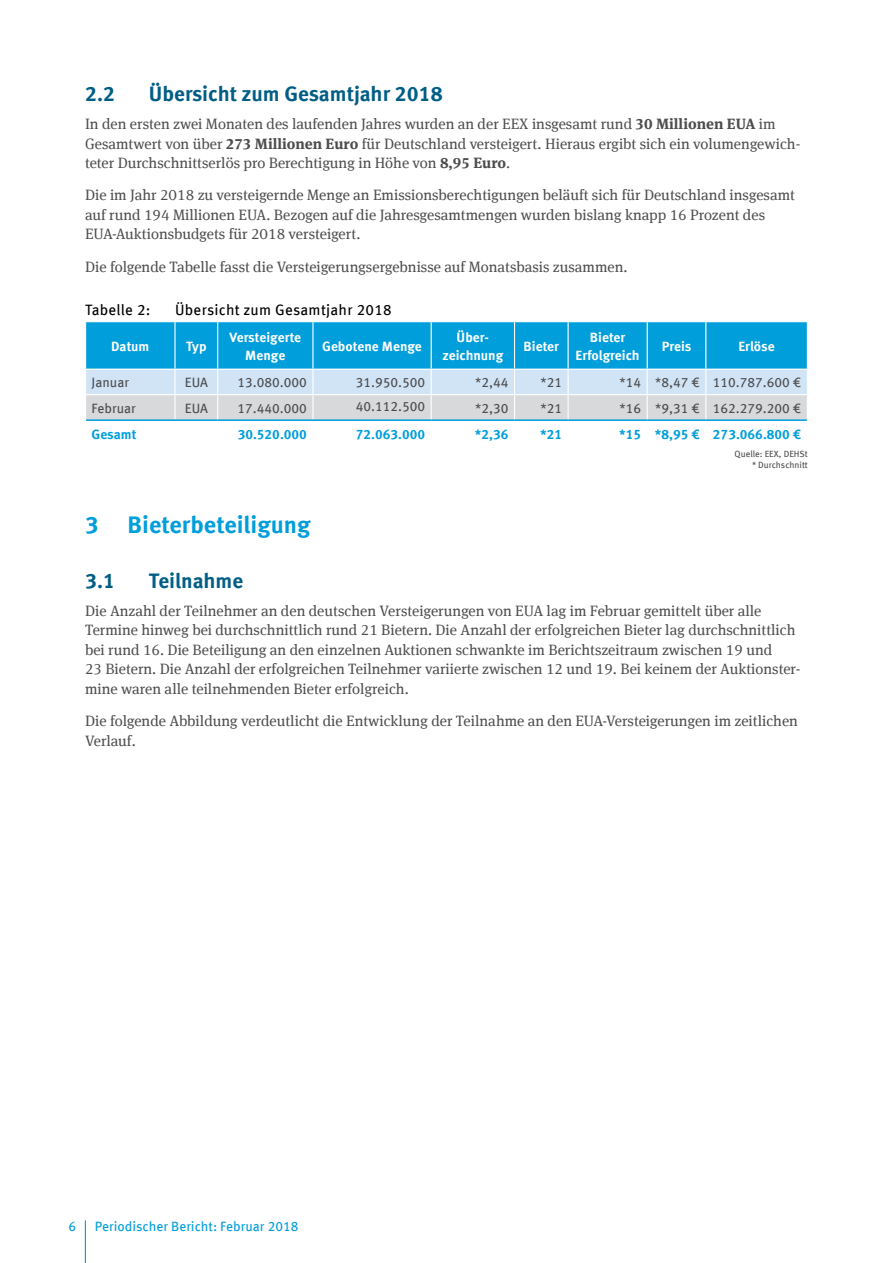
<style>
.page{position:relative;width:893px;height:1263px;background:#fff}
.page>*{position:absolute;margin:0;border:0;box-sizing:border-box;transform-origin:0 0}
.t1{font:700 24px "Meta Offc";color:#009edb}
.t2{font:700 21px "Meta Offc";color:#005e85}
.Fließtext{font:15px/19.5px "Meta Serif Offc";color:#4d4d4f}
.t3{font:15px "Meta Offc";letter-spacing:.02em;color:#000}
.Tabelle{font:13.5px "Meta Offc";color:#4d4d4f}
.Tabellenkopf{font:700 13.5px/18px "Meta Offc";color:#fff;text-align:center}
.Tabelle-2{font:700 13.5px "Meta Offc";color:#009edb}
.t4{font:13.5px "Meta Offc";color:#009edb}
.Tabellenzusatz{font:9px/10.8px "Meta Offc";color:#4d4d4f;text-align:right}
.s1{font-weight:700}
</style>
<div class="page">
<hr style="left:85px;top:1220px;width:1px;height:43px;background:#009edb">
<svg style="left:85px;top:322px;width:723px;height:97px;background:#72c1e2"></svg>
<hr style="left:86px;top:419px;width:89px;height:2px;background:#009edb">
<hr style="left:175px;top:419px;width:43px;height:2px;background:#009edb">
<hr style="left:218px;top:419px;width:95px;height:2px;background:#009edb">
<hr style="left:313px;top:419px;width:118px;height:2px;background:#009edb">
<hr style="left:431px;top:419px;width:83px;height:2px;background:#009edb">
<hr style="left:514px;top:419px;width:54px;height:2px;background:#009edb">
<hr style="left:568px;top:419px;width:79px;height:2px;background:#009edb">
<hr style="left:647px;top:419px;width:59px;height:2px;background:#009edb">
<hr style="left:706px;top:419px;width:101px;height:2px;background:#009edb">
<p class="t2" style="left:85px;top:81px;width:31px">2.2</p>
<p class="t2" style="left:149px;top:81px;width:295px">Übersicht zum Gesamtjahr 2018</p>
<p class="Fließtext" style="left:85px;top:114px;width:717px">In den ersten zwei Monaten des laufenden Jahres wurden an der EEX insgesamt rund <span class="s1">30 Millionen EUA</span> im<br>Gesamtwert von über <span class="s1">273 Millionen Euro</span> für Deutschland versteigert. Hieraus ergibt sich ein volumengewich&shy;teter Durchschnittserlös pro Berechtigung in Höhe von <span class="s1">8,95 Euro</span>.</p>
<p class="Fließtext" style="left:85px;top:186px;width:711px">Die im Jahr 2018 zu versteigernde Menge an Emissionsberechtigungen beläuft sich für Deutschland insgesamt auf rund 194 Millionen EUA. Bezogen auf die Jahresgesamtmengen wurden bislang knapp 16 Prozent des<br>EUA-Auktionsbudgets für 2018 versteigert.</p>
<p class="Fließtext" style="left:85px;top:257px;width:544px">Die folgende Tabelle fasst die Versteigerungsergebnisse auf Monatsbasis zusammen.</p>
<p class="t3" style="left:85px;top:301px;width:67px">Tabelle 2:</p>
<p class="t3" style="left:175px;top:301px;width:218px">Übersicht zum Gesamtjahr 2018</p>
<p class="Tabellenkopf" style="left:111px;top:337px;width:40px">Datum</p>
<p class="Tabellenkopf" style="left:186px;top:337px;width:22px">Typ</p>
<p class="Tabellenkopf" style="left:322px;top:337px;width:101px">Gebotene Menge</p>
<p class="Tabellenkopf" style="left:442px;top:328px;width:62px">Über&shy;zeichnung</p>
<p class="Tabellenkopf" style="left:524px;top:337px;width:37px">Bieter</p>
<p class="Tabellenkopf" style="left:576px;top:328px;width:66px">Bieter<br>Erfolgreich</p>
<p class="Tabellenkopf" style="left:662px;top:337px;width:31px">Preis</p>
<p class="Tabellenkopf" style="left:738px;top:337px;width:38px">Erlöse</p>
<p class="Tabellenkopf" style="left:229px;top:328px;width:73px">Versteigerte</p>
<p class="Tabellenkopf" style="left:245px;top:346px;width:42px">Menge</p>
<p class="Tabelle" style="left:92px;top:374px;width:39px">Januar</p>
<p class="Tabelle" style="left:185px;top:374px;width:25px">EUA</p>
<p class="Tabelle" style="left:238px;top:374px;width:71px">13.080.000</p>
<p class="Tabelle" style="left:356px;top:374px;width:71px">31.950.500</p>
<p class="Tabelle" style="left:475px;top:374px;width:35px">*2,44</p>
<p class="Tabelle" style="left:540px;top:374px;width:23px">*21</p>
<p class="Tabelle" style="left:620px;top:374px;width:23px">*14</p>
<p class="Tabelle" style="left:655px;top:374px;width:46px">*8,47 €</p>
<p class="Tabelle" style="left:713px;top:374px;width:90px">110.787.600 €</p>
<p class="Tabelle" style="left:92px;top:400px;width:46px">Februar</p>
<p class="Tabelle" style="left:185px;top:400px;width:25px">EUA</p>
<p class="Tabelle" style="left:238px;top:400px;width:71px">17.440.000</p>
<p class="Tabelle" style="left:356px;top:398px;width:71px">40.112.500</p>
<p class="Tabelle" style="left:475px;top:400px;width:35px">*2,30</p>
<p class="Tabelle" style="left:540px;top:400px;width:23px">*21</p>
<p class="Tabelle" style="left:620px;top:400px;width:23px">*16</p>
<p class="Tabelle" style="left:655px;top:400px;width:46px">*9,31 €</p>
<p class="Tabelle" style="left:713px;top:400px;width:90px">162.279.200 €</p>
<p class="Tabelle-2" style="left:92px;top:426px;width:46px">Gesamt</p>
<p class="Tabelle-2" style="left:238px;top:426px;width:71px">30.520.000</p>
<p class="Tabelle-2" style="left:356px;top:426px;width:71px">72.063.000</p>
<p class="Tabelle-2" style="left:475px;top:426px;width:35px">*2,36</p>
<p class="Tabelle-2" style="left:540px;top:426px;width:23px">*21</p>
<p class="Tabelle-2" style="left:619px;top:426px;width:23px">*15</p>
<p class="Tabelle-2" style="left:655px;top:426px;width:47px">*8,95 €</p>
<p class="Tabelle-2" style="left:713px;top:426px;width:90px">273.066.800 €</p>
<p class="Tabellenzusatz" style="left:735px;top:448px;width:75px">Quelle: EEX, DEHSt * Durchschnitt</p>
<p class="t1" style="left:85px;top:510px;width:227px">3 Bieterbeteiligung</p>
<p class="t2" style="left:85px;top:568px;width:31px">3.1</p>
<p class="t2" style="left:149px;top:568px;width:96px">Teilnahme</p>
<p class="Fließtext" style="left:85px;top:601px;width:717px">Die Anzahl der Teilnehmer an den deutschen Versteigerungen von EUA lag im Februar gemittelt über alle Termine hinweg bei durchschnittlich rund 21 Bietern. Die Anzahl der erfolgreichen Bieter lag durchschnittlich bei rund 16. Die Beteiligung an den einzelnen Auktionen schwankte im Berichtszeitraum zwischen 19 und<br>23 Bietern. Die Anzahl der erfolgreichen Teilnehmer variierte zwischen 12 und 19. Bei keinem der Auktionster&shy;mine waren alle teilnehmenden Bieter erfolgreich.</p>
<p class="Fließtext" style="left:85px;top:711px;width:714px">Die folgende Abbildung verdeutlicht die Entwicklung der Teilnahme an den EUA-Versteigerungen im zeitlichen<br>Verlauf.</p>
<p class="t4" style="left:68px;top:1218px;width:9px">6</p>
<p class="t4" style="left:95px;top:1218px;width:205px">Periodischer Bericht: Februar 2018</p>
</div>
